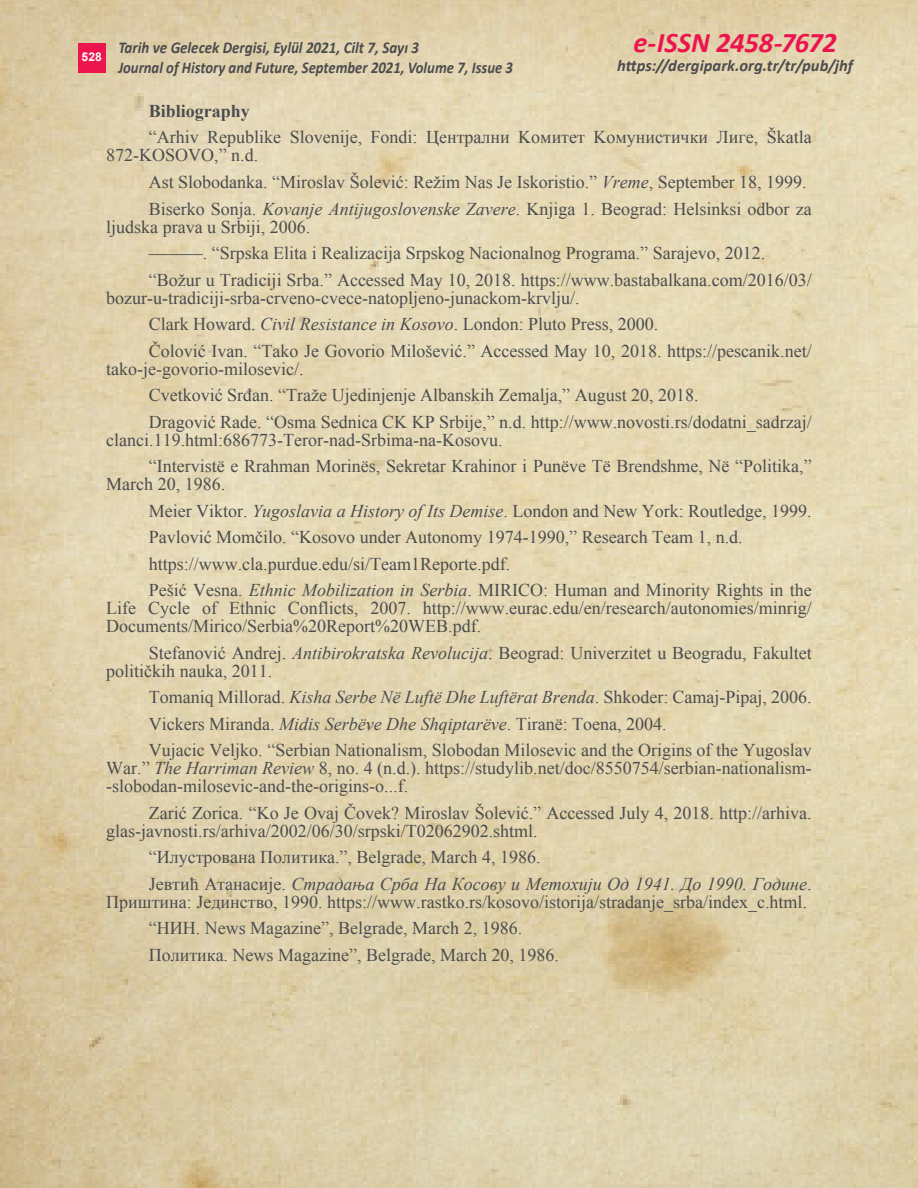
<style>
.page{position:relative;width:918px;height:1188px;background:#fff}
.page>*{position:absolute;margin:0;border:0;box-sizing:border-box;transform-origin:0 0}
.t1{font:italic 700 28.5px "Calibri";letter-spacing:-.005em;color:#ed154d}
.ANA_METİN_STİLİ_TEK{font:18px/18px "Times New Roman";color:#4b4c4d}
.ANA_METİN_STİLİ_TEK-2{font:700 18px "Times New Roman";color:#4b4c4d}
.t2{font:italic 700 16.5px/19.8px "Calibri";color:#4b4c4d;scale:.91 1}
.t3{font:italic 700 16.5px "Calibri";color:#4b4c4d}
.t4{font:700 12px "Arial";color:#fff}
.s1{font-style:italic}
</style>
<div class="page">
<img style="left:0;top:0;width:918px;height:1188px">
<div style="left:78px;top:43px;width:28px;height:29px;background:#ed154d"></div>
<p class="t4" style="left:82px;top:49px;width:22px">528</p>
<p class="t2" style="left:118px;top:37px;width:435px">Tarih ve Gelecek Dergisi, Eylül 2021, Cilt 7, Sayı 3<br>Journal of History and Future, September 2021, Volume 7, Issue 3</p>
<h1 class="t1" style="left:633px;top:22px;width:205px">e-ISSN 2458-7672</h1>
<p class="t3" style="left:617px;top:54px;width:237px">https://dergipark.org.tr/tr/pub/jhf</p>
<p class="ANA_METİN_STİLİ_TEK-2" style="left:149px;top:98px;width:103px">Bibliography</p>
<p class="ANA_METİN_STİLİ_TEK" style="left:106px;top:128px;width:707px;text-indent:43px">“Arhiv Republike Slovenije, Fondi: Централни Kомитет Kомунистички Лиге, Škatla<br>872-KOSOVO,” n.d.</p>
<p class="ANA_METİN_STİLİ_TEK" style="left:149px;top:172px;width:659px">Ast Slobodanka. “Miroslav Šolević: Režim Nas Je Iskoristio.” <span class="s1">Vreme</span>, September 18, 1999.</p>
<p class="ANA_METİN_STİLİ_TEK" style="left:106px;top:199px;width:707px;text-indent:43px">Biserko Sonja. <span class="s1">Kovanje Antijugoslovenske Zavere</span>. Knjiga 1. Beograd: Helsinksi odbor za ljudska prava u Srbiji, 2006.</p>
<p class="ANA_METİN_STİLİ_TEK" style="left:149px;top:243px;width:618px">———. “Srpska Elita i Realizacija Srpskog Nacionalnog Programa.” Sarajevo, 2012.</p>
<p class="ANA_METİN_STİLİ_TEK" style="left:106px;top:270px;width:707px;text-indent:43px">“Božur u Tradiciji Srba.” Accessed May 10, 2018. https://www.bastabalkana.com/2016/03/ bozur-u-tradiciji-srba-crveno-cvece-natopljeno-junackom-krvlju/.</p>
<p class="ANA_METİN_STİLİ_TEK" style="left:149px;top:314px;width:511px">Clark Howard. <span class="s1">Civil Resistance in Kosovo</span>. London: Pluto Press, 2000.</p>
<p class="ANA_METİN_STİLİ_TEK" style="left:106px;top:341px;width:707px;text-indent:43px">Čolović Ivan. “Tako Je Govorio Milošević.” Accessed May 10, 2018. https://pescanik.net/ tako-je-govorio-milosevic/.</p>
<p class="ANA_METİN_STİLİ_TEK" style="left:149px;top:385px;width:551px">Cvetković Srđan. “Traže Ujedinjenje Albanskih Zemalja,” August 20, 2018.</p>
<p class="ANA_METİN_STİLİ_TEK" style="left:106px;top:412px;width:707px;text-indent:43px">Dragović Rade. “Osma Sednica CK KP Srbije,” n.d. http://www.novosti.rs/dodatni_sadrzaj/ clanci.119.html:686773-Teror-nad-Srbima-na-Kosovu.</p>
<p class="ANA_METİN_STİLİ_TEK" style="left:106px;top:456px;width:707px;text-indent:43px">“Intervistë e Rrahman Morinës, Sekretar Krahinor i Punëve Të Brendshme, Në “Politika,”<br>March 20, 1986.</p>
<p class="ANA_METİN_STİLİ_TEK" style="left:149px;top:501px;width:664px">Meier Viktor. <span class="s1">Yugoslavia a History of Its Demise</span>. London and New York: Routledge, 1999.</p>
<p class="ANA_METİN_STİLİ_TEK" style="left:149px;top:527px;width:595px">Pavlović Momčilo. “Kosovo under Autonomy 1974-1990,” Research Team 1, n.d.</p>
<p class="ANA_METİN_STİLİ_TEK" style="left:149px;top:554px;width:363px">https://www.cla.purdue.edu/si/Team1Reporte.pdf.</p>
<p class="ANA_METİN_STİLİ_TEK" style="left:106px;top:580px;width:707px;text-align:justify;text-indent:43px">Pešić Vesna. <span class="s1">Ethnic Mobilization in Serbia</span>. MIRICO: Human and Minority Rights in the Life Cycle of Ethnic Conflicts, 2007. http://www.eurac.edu/en/research/autonomies/minrig/ Documents/Mirico/Serbia%20Report%20WEB.pdf.</p>
<p class="ANA_METİN_STİLİ_TEK" style="left:106px;top:643px;width:707px;text-indent:43px">Stefanović Andrej. <span class="s1">Antibirokratska Revolucija</span>. Beograd: Univerzitet u Beogradu, Fakultet političkih nauka, 2011.</p>
<p class="ANA_METİN_STİLİ_TEK" style="left:149px;top:687px;width:664px">Tomaniq Millorad. <span class="s1">Kisha Serbe Në Luftë Dhe Luftërat Brenda</span>. Shkoder: Camaj-Pipaj, 2006.</p>
<p class="ANA_METİN_STİLİ_TEK" style="left:149px;top:714px;width:519px">Vickers Miranda. <span class="s1">Midis Serbëve Dhe Shqiptarëve</span>. Tiranë: Toena, 2004.</p>
<p class="ANA_METİN_STİLİ_TEK" style="left:106px;top:740px;width:707px;text-align:justify;text-indent:43px">Vujacic Veljko. “Serbian Nationalism, Slobodan Milosevic and the Origins of the Yugoslav War.” <span class="s1">The Harriman Review</span> 8, no. 4 (n.d.). https://studylib.net/doc/8550754/serbian-nationalism--slobodan-milosevic-and-the-origins-o...f.</p>
<p class="ANA_METİN_STİLİ_TEK" style="left:106px;top:803px;width:707px;text-indent:43px">Zarić Zorica. “Ko Je Ovaj Čovek? Miroslav Šolević.” Accessed July 4, 2018. http://arhiva. glas-javnosti.rs/arhiva/2002/06/30/srpski/T02062902.shtml.</p>
<p class="ANA_METİN_STİLİ_TEK" style="left:149px;top:847px;width:393px">“Илустрована Политика.”, Belgrade, March 4, 1986.</p>
<p class="ANA_METİN_STİLİ_TEK" style="left:106px;top:874px;width:707px;text-align:right">Јевтић Атанасије. <span class="s1">Страдања Срба На Косову и Метохији Од 1941. До 1990. Године</span>.<br>Приштина: Јединство, 1990. https://www.rastko.rs/kosovo/istorija/stradanje_srba/index_c.html.</p>
<p class="ANA_METİN_STİLİ_TEK" style="left:149px;top:918px;width:375px">“НИН. News Magazine”, Belgrade, March 2, 1986.</p>
<p class="ANA_METİN_STİLİ_TEK" style="left:149px;top:945px;width:412px">Политика. News Magazine”, Belgrade, March 20, 1986.</p>
</div>
